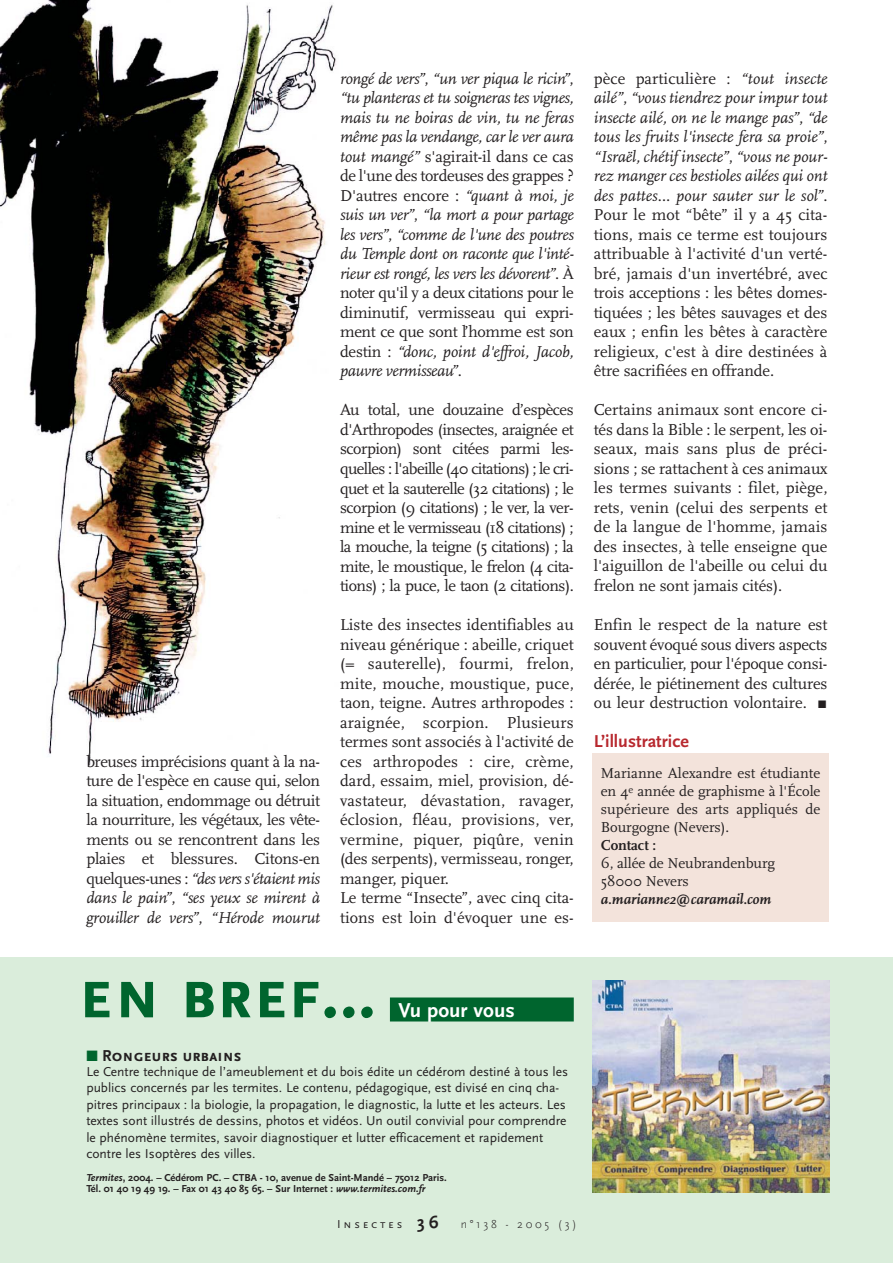
<style>
.page{position:relative;width:893px;height:1263px;background:#fff}
.page>*{position:absolute;margin:0;border:0;box-sizing:border-box;transform-origin:0 0}
.t1{font:700 72px "Scala Sans Caps";color:#00652e}
.t2{font:700 21px "Scala Sans";color:#fff}
.t3{font:700 18px "Scala Sans";color:#b8292f}
.t4{font:16.5px/19.5px "Scala";color:#231f20;text-align:justify}
.t5{font:italic 16.5px/19.5px "Scala";letter-spacing:-.02em;color:#231f20;text-align:justify}
.t6{font:700 16.5px "Scala Sans Caps";color:#231f20}
.t7{font:15px/18px "Scala";letter-spacing:-.005em;color:#231f20;text-align:justify}
.t8{font:italic 700 15px "Scala";letter-spacing:-.005em;color:#231f20}
.t9{font:700 15px "Scala";letter-spacing:-.005em;color:#231f20}
.t10{font:13.5px/16.5px "Scala Sans";color:#231f20}
.t11{font:300 12px "Scala Sans";letter-spacing:.22em;color:#231f20}
.t12{font:700 10.5px/10.5px "Scala Sans";color:#231f20}
.s1{font-style:italic}
.s2{font-style:normal}
.s3{font-family:"Scala Sans Expert"}
.s4{color:#00652e}
.s5{font-family:"Scala Sans Caps";font-weight:400}
.s6{font-weight:700;font-size:18px}
</style>
<div class="page">
<div style="left:0;top:958px;width:893px;height:305px;background:#daeddb"></div>
<img style="left:0;top:0;width:337px;height:766px">
<div style="left:592px;top:753px;width:237px;height:169px;background:#f3e3db"></div>
<img style="left:592px;top:980px;width:237px;height:213px">
<div style="left:390px;top:997px;width:184px;height:24px;background:#00652e"></div>
<p class="t4" style="left:86px;top:753px;width:235px">breuses imprécisions quant à la na&shy;ture de l'espèce en cause qui, selon la situation, endommage ou détruit la nourriture, les végétaux, les vête&shy;ments ou se rencontrent dans les plaies et blessures. Citons-en quelques-unes : <span class="s1">“des vers s'étaient mis dans le pain”</span>, <span class="s1">“ses yeux se mirent à grouiller de vers”</span>, <span class="s1">“Hérode mourut</span></p>
<p class="t5" style="left:340px;top:70px;width:235px">rongé de vers”<span class="s2">,</span> “un ver piqua le ricin”<span class="s2">, </span>“tu planteras et tu soigneras tes vignes, mais tu ne boiras de vin, tu ne feras même pas la vendange, car le ver aura tout mangé” <span class="s2">s'agirait-il dans ce cas de l'une des tordeuses des grappes ?<br>D'autres encore :</span> “quant à moi, je suis un ver”<span class="s2">,</span> “la mort a pour partage les vers”<span class="s2">,</span> “comme de l'une des poutres du Temple dont on raconte que l'inté&shy;rieur est rongé, les vers les dévorent”<span class="s2">. À noter qu'il y a deux citations pour le diminutif, vermisseau qui expri&shy;ment ce que sont l’homme est son destin :</span> “donc, point d'effroi, Jacob, pauvre vermisseau”<span class="s2">.</span></p>
<p class="t4" style="left:340px;top:402px;width:235px">Au total, une douzaine d’espèces d'Arthropodes (insectes, araignée et scorpion) sont citées parmi les&shy;quelles : l'abeille (40 citations) ; le cri&shy;quet et la sauterelle (32 citations) ; le scorpion (9 citations) ; le ver, la ver&shy;mine et le vermisseau (18 citations) ; la mouche, la teigne (5 citations) ; la mite, le moustique, le frelon (4 cita&shy;tions) ; la puce, le taon (2 citations).</p>
<p class="t4" style="left:340px;top:616px;width:235px;text-align:left">Liste des insectes identifiables au niveau générique : abeille, criquet (= sauterelle), fourmi, frelon, mite, mouche, moustique, puce, taon, teigne. Autres arthropodes : araignée, scorpion. Plusieurs termes sont associés à l'activité de ces arthropodes : cire, crème, dard, essaim, miel, provision, dé&shy;vastateur, dévastation, ravager, éclosion, fléau, provisions, ver, vermine, piquer, piqûre, venin (des serpents), vermisseau, ronger, manger, piquer.<br>Le terme “Insecte”, avec cinq cita&shy;tions est loin d'évoquer une es-</p>
<p class="t4" style="left:594px;top:70px;width:235px">pèce particulière : <span class="s1">“tout insecte ailé”</span>, <span class="s1">“vous tiendrez pour impur tout insecte ailé, on ne le mange pas”</span>, <span class="s1">“de tous les fruits l'insecte fera sa proie”</span>, <span class="s1">“Israël, chétif insecte”</span>, <span class="s1">“vous ne pour&shy;rez manger ces bestioles ailées qui ont des pattes… pour sauter sur le sol”</span>.<br>Pour le mot “bête” il y a 45 cita&shy;tions, mais ce terme est toujours attribuable à l'activité d'un verté&shy;bré, jamais d'un invertébré, avec trois acceptions : les bêtes domes&shy;tiquées ; les bêtes sauvages et des eaux ; enfin les bêtes à caractère religieux, c'est à dire destinées à être sacrifiées en offrande.</p>
<p class="t4" style="left:594px;top:402px;width:235px">Certains animaux sont encore ci&shy;tés dans la Bible : le serpent, les oi&shy;seaux, mais sans plus de préci&shy;sions ; se rattachent à ces animaux les termes suivants : filet, piège, rets, venin (celui des serpents et de la langue de l'homme, jamais des insectes, à telle enseigne que l'aiguillon de l'abeille ou celui du frelon ne sont jamais cités).</p>
<p class="t4" style="left:594px;top:616px;width:235px">Enfin le respect de la nature est souvent évoqué sous divers aspects en particulier, pour l'époque consi&shy;dérée, le piétinement des cultures ou leur destruction volontaire. <span class="s3">r</span></p>
<p class="t3" style="left:594px;top:734px;width:96px">L’illustratrice</p>
<p class="t7" style="left:601px;top:766px;width:221px">Marianne Alexandre est étudiante en 4<sup>e</sup> année de graphisme à l'École supérieure des arts appliqués de Bourgogne (Nevers).</p>
<p class="t9" style="left:601px;top:839px;width:57px">Contact :</p>
<p class="t7" style="left:601px;top:856px;width:176px">6, allée de Neubrandenburg<br>58000 Nevers</p>
<p class="t8" style="left:601px;top:893px;width:172px">a.marianne2@caramail.com</p>
<h1 class="t1" style="left:79px;top:950px;width:298px">en bref…</h1>
<p class="t2" style="left:398px;top:1002px;width:118px">Vu pour vous</p>
<p class="t6" style="left:86px;top:1045px;width:157px"><span class="s4">■</span> Rongeurs urbains</p>
<p class="t10" style="left:86px;top:1064px;width:483px">Le Centre technique de l’ameublement et du bois édite un cédérom destiné à tous les publics concernés par les termites. Le contenu, pédagogique, est divisé en cinq cha&shy;pitres principaux : la biologie, la propagation, le diagnostic, la lutte et les acteurs. Les textes sont illustrés de dessins, photos et vidéos. Un outil convivial pour comprendre le phénomène termites, savoir diagnostiquer et lutter efficacement et rapidement contre les Isoptères des villes.</p>
<p class="t12" style="left:86px;top:1173px;width:362px"><span class="s1">Termites</span>, 2004. – Cédérom PC. – CTBA - 10, avenue de Saint-Mandé – 75012 Paris.<br>Tél. 01 40 19 49 19. – Fax 01 43 40 85 65. – Sur Internet : <span class="s1">www.termites.com.fr</span></p>
<p class="t11" style="left:337px;top:1219px;width:241px"><span class="s5">Insectes</span> <span class="s6">36</span> n°138 - 2005 (3)</p>
</div>
